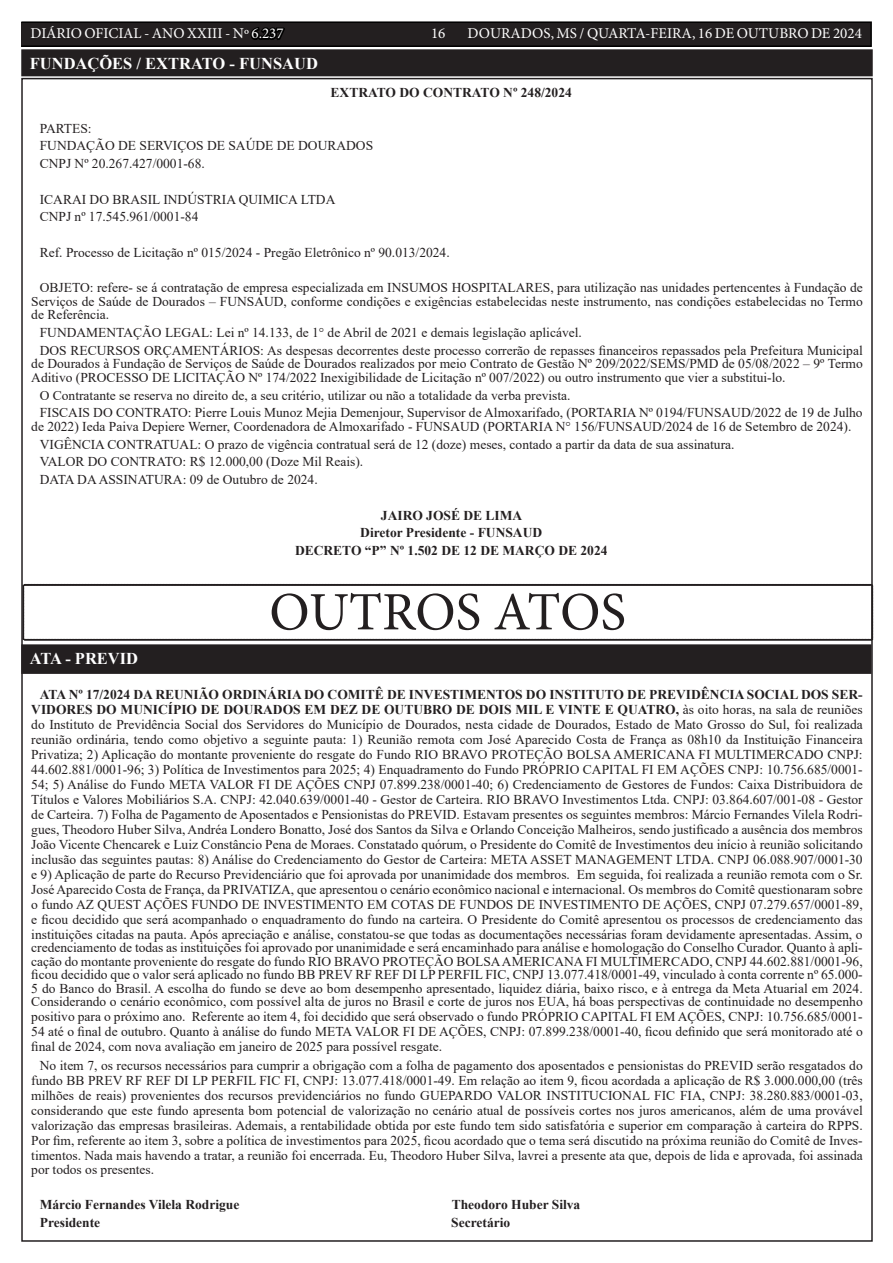
<style>
.page{position:relative;width:893px;height:1263px;background:#fff}
.page>*{position:absolute;margin:0;border:0;box-sizing:border-box;transform-origin:0 0}
.t1{font:54px "Minion Pro";letter-spacing:-.005em;color:#231f20}
.TEXTO{font:700 16.5px "Times New Roman";color:#fff}
.t2{font:15px "Minion Pro";color:#fff}
.TEXTO-2{font:13.5px/15px "Times New Roman";color:#231f20;text-align:justify}
.TEXTO-3{font:700 13.5px "Times New Roman";color:#231f20}
.s1{color:#000}
.s2{font-weight:700}
</style>
<div class="page">
<div style="left:21px;top:22px;width:850px;height:24px;background:#231f20"></div>
<div style="left:21px;top:21px;width:851px;height:26px;border:2px solid #000"></div>
<div style="left:23px;top:646px;width:846px;height:26px;background:#231f20"></div>
<div style="left:21px;top:644px;width:850px;height:30px;border:4px solid #231f20"></div>
<div style="left:23px;top:51px;width:848px;height:23px;background:#231f20"></div>
<div style="left:21px;top:49px;width:852px;height:27px;border:4px solid #231f20"></div>
<svg style="left:22px;top:584px;width:851px;height:57px"></svg>
<p class="t2" style="left:31px;top:24px;width:255px">DIÁRIO OFICIAL - ANO XXIII - Nº <span class="s1">6.237</span></p>
<p class="t2" style="left:431px;top:24px;width:16px">16</p>
<p class="t2" style="left:468px;top:24px;width:396px">DOURADOS, MS / QUARTA-FEIRA, 16 DE OUTUBRO DE 2024</p>
<p class="TEXTO" style="left:30px;top:52px;width:290px">FUNDAÇÕES / EXTRATO - FUNSAUD</p>
<p class="TEXTO-3" style="left:331px;top:83px;width:243px">EXTRATO DO CONTRATO Nº 248/2024</p>
<p class="TEXTO-2" style="left:40px;top:120px;width:53px">PARTES:</p>
<p class="TEXTO-2" style="left:40px;top:138px;width:335px">FUNDAÇÃO DE SERVIÇOS DE SAÚDE DE DOURADOS</p>
<p class="TEXTO-2" style="left:40px;top:156px;width:167px">CNPJ Nº 20.267.427/0001-68.</p>
<p class="TEXTO-2" style="left:40px;top:191px;width:297px">ICARAI DO BRASIL INDÚSTRIA QUIMICA LTDA</p>
<p class="TEXTO-2" style="left:40px;top:209px;width:160px">CNPJ nº 17.545.961/0001-84</p>
<p class="TEXTO-2" style="left:40px;top:244px;width:411px">Ref. Processo de Licitação nº 015/2024 - Pregão Eletrônico nº 90.013/2024.</p>
<p class="TEXTO-2" style="left:31px;top:281px;width:833px;line-height:13.5px;text-indent:9px">OBJETO: refere- se á contratação de empresa especializada em INSUMOS HOSPITALARES, para utilização nas unidades pertencentes à Fundação de Serviços de Saúde de Dourados – FUNSAUD, conforme condições e exigências estabelecidas neste instrumento, nas condições estabelecidas no Termo de Referência.</p>
<p class="TEXTO-2" style="left:40px;top:325px;width:544px">FUNDAMENTAÇÃO LEGAL: Lei nº 14.133, de 1° de Abril de 2021 e demais legislação aplicável.</p>
<p class="TEXTO-2" style="left:31px;top:343px;width:833px;line-height:13.5px;text-indent:9px">DOS RECURSOS ORÇAMENTÁRIOS: As despesas decorrentes deste processo correrão de repasses financeiros repassados pela Prefeitura Municipal de Dourados à Fundação de Serviços de Saúde de Dourados realizados por meio Contrato de Gestão Nº 209/2022/SEMS/PMD de 05/08/2022 – 9º Termo Aditivo (PROCESSO DE LICITAÇÃO Nº 174/2022 Inexigibilidade de Licitação nº 007/2022) ou outro instrumento que vier a substitui-lo.</p>
<p class="TEXTO-2" style="left:40px;top:387px;width:532px">O Contratante se reserva no direito de, a seu critério, utilizar ou não a totalidade da verba prevista.</p>
<p class="TEXTO-2" style="left:31px;top:406px;width:833px;line-height:13.5px;text-indent:9px">FISCAIS DO CONTRATO: Pierre Louis Munoz Mejia Demenjour, Supervisor de Almoxarifado, (PORTARIA Nº 0194/FUNSAUD/2022 de 19 de Julho de 2022) Ieda Paiva Depiere Werner, Coordenadora de Almoxarifado - FUNSAUD (PORTARIA N° 156/FUNSAUD/2024 de 16 de Setembro de 2024).</p>
<p class="TEXTO-2" style="left:40px;top:436px;width:696px">VIGÊNCIA CONTRATUAL: O prazo de vigência contratual será de 12 (doze) meses, contado a partir da data de sua assinatura.</p>
<p class="TEXTO-2" style="left:40px;top:454px;width:325px">VALOR DO CONTRATO: R$ 12.000,00 (Doze Mil Reais).</p>
<p class="TEXTO-2" style="left:40px;top:472px;width:279px">DATA DA ASSINATURA: 09 de Outubro de 2024.</p>
<p class="TEXTO-3" style="left:381px;top:505px;width:143px">JAIRO JOSÉ DE LIMA</p>
<p class="TEXTO-3" style="left:360px;top:523px;width:183px">Diretor Presidente - FUNSAUD</p>
<p class="TEXTO-3" style="left:295px;top:541px;width:314px">DECRETO “P” Nº 1.502 DE 12 DE MARÇO DE 2024</p>
<p class="TEXTO" style="left:30px;top:647px;width:110px">ATA - PREVID</p>
<p class="t1" style="left:269px;top:576px;width:358px">OUTROS ATOS</p>
<p class="TEXTO-2" style="left:31px;top:686px;width:833px;text-indent:9px"><span class="s2">ATA Nº 17/2024 DA REUNIÃO ORDINÁRIA DO COMITÊ DE INVESTIMENTOS DO INSTITUTO DE PREVIDÊNCIA SOCIAL DOS SER-VIDORES DO MUNICÍPIO DE DOURADOS EM DEZ DE OUTUBRO DE DOIS MIL E VINTE E QUATRO,</span> às oito horas, na sala de reuniões do Instituto de Previdência Social dos Servidores do Município de Dourados, nesta cidade de Dourados, Estado de Mato Grosso do Sul, foi realizada reunião ordinária, tendo como objetivo a seguinte pauta: 1) Reunião remota com José Aparecido Costa de França as 08h10 da Instituição Financeira Privatiza; 2) Aplicação do montante proveniente do resgate do Fundo RIO BRAVO PROTEÇÃO BOLSA AMERICANA FI MULTIMERCADO CNPJ:<br>44.602.881/0001-96; 3) Política de Investimentos para 2025; 4) Enquadramento do Fundo PRÓPRIO CAPITAL FI EM AÇÕES CNPJ: 10.756.685/0001- 54; 5) Análise do Fundo META VALOR FI DE AÇÕES CNPJ 07.899.238/0001-40; 6) Credenciamento de Gestores de Fundos: Caixa Distribuidora de Títulos e Valores Mobiliários S.A. CNPJ: 42.040.639/0001-40 - Gestor de Carteira. RIO BRAVO Investimentos Ltda. CNPJ: 03.864.607/001-08 - Gestor de Carteira. 7) Folha de Pagamento de Aposentados e Pensionistas do PREVID. Estavam presentes os seguintes membros: Márcio Fernandes Vilela Rodri&shy;gues, Theodoro Huber Silva, Andréa Londero Bonatto, José dos Santos da Silva e Orlando Conceição Malheiros, sendo justificado a ausência dos membros João Vicente Chencarek e Luiz Constâncio Pena de Moraes. Constatado quórum, o Presidente do Comitê de Investimentos deu início à reunião solicitando inclusão das seguintes pautas: 8) Análise do Credenciamento do Gestor de Carteira: META ASSET MANAGEMENT LTDA. CNPJ 06.088.907/0001-30 e 9) Aplicação de parte do Recurso Previdenciário que foi aprovada por unanimidade dos membros. Em seguida, foi realizada a reunião remota com o Sr.<br>José Aparecido Costa de França, da PRIVATIZA, que apresentou o cenário econômico nacional e internacional. Os membros do Comitê questionaram sobre o fundo AZ QUEST AÇÕES FUNDO DE INVESTIMENTO EM COTAS DE FUNDOS DE INVESTIMENTO DE AÇÕES, CNPJ 07.279.657/0001-89, e ficou decidido que será acompanhado o enquadramento do fundo na carteira. O Presidente do Comitê apresentou os processos de credenciamento das instituições citadas na pauta. Após apreciação e análise, constatou-se que todas as documentações necessárias foram devidamente apresentadas. Assim, o</p>
<p class="TEXTO-2" style="left:31px;top:940px;width:833px;line-height:13.5px">credenciamento de todas as instituições foi aprovado por unanimidade e será encaminhado para análise e homologação do Conselho Curador. Quanto à apli&shy;cação do montante proveniente do resgate do fundo RIO BRAVO PROTEÇÃO BOLSA AMERICANA FI MULTIMERCADO, CNPJ 44.602.881/0001-96, ficou decidido que o valor será aplicado no fundo BB PREV RF REF DI LP PERFIL FIC, CNPJ 13.077.418/0001-49, vinculado à conta corrente nº 65.000- 5 do Banco do Brasil. A escolha do fundo se deve ao bom desempenho apresentado, liquidez diária, baixo risco, e à entrega da Meta Atuarial em 2024.<br>Considerando o cenário econômico, com possível alta de juros no Brasil e corte de juros nos EUA, há boas perspectivas de continuidade no desempenho</p>
<p class="TEXTO-2" style="left:31px;top:1009px;width:833px">positivo para o próximo ano. Referente ao item 4, foi decidido que será observado o fundo PRÓPRIO CAPITAL FI EM AÇÕES, CNPJ: 10.756.685/0001- 54 até o final de outubro. Quanto à análise do fundo META VALOR FI DE AÇÕES, CNPJ: 07.899.238/0001-40, ficou definido que será monitorado até o final de 2024, com nova avaliação em janeiro de 2025 para possível resgate.</p>
<p class="TEXTO-2" style="left:31px;top:1058px;width:833px;text-indent:9px">No item 7, os recursos necessários para cumprir a obrigação com a folha de pagamento dos aposentados e pensionistas do PREVID serão resgatados do fundo BB PREV RF REF DI LP PERFIL FIC FI, CNPJ: 13.077.418/0001-49. Em relação ao item 9, ficou acordada a aplicação de R$ 3.000.000,00 (três milhões de reais) provenientes dos recursos previdenciários no fundo GUEPARDO VALOR INSTITUCIONAL FIC FIA, CNPJ: 38.280.883/0001-03, considerando que este fundo apresenta bom potencial de valorização no cenário atual de possíveis cortes nos juros americanos, além de uma provável valorização das empresas brasileiras. Ademais, a rentabilidade obtida por este fundo tem sido satisfatória e superior em comparação à carteira do RPPS.<br>Por fim, referente ao item 3, sobre a política de investimentos para 2025, ficou acordado que o tema será discutido na próxima reunião do Comitê de Inves&shy;timentos. Nada mais havendo a tratar, a reunião foi encerrada. Eu, Theodoro Huber Silva, lavrei a presente ata que, depois de lida e aprovada, foi assinada</p>
<p class="TEXTO-2" style="left:31px;top:1161px;width:124px">por todos os presentes.</p>
<p class="TEXTO-3" style="left:40px;top:1195px;width:201px">Márcio Fernandes Vilela Rodrigue</p>
<p class="TEXTO-3" style="left:452px;top:1195px;width:130px">Theodoro Huber Silva</p>
<p class="TEXTO-3" style="left:40px;top:1213px;width:62px">Presidente</p>
<p class="TEXTO-3" style="left:451px;top:1213px;width:60px">Secretário</p>
</div>
